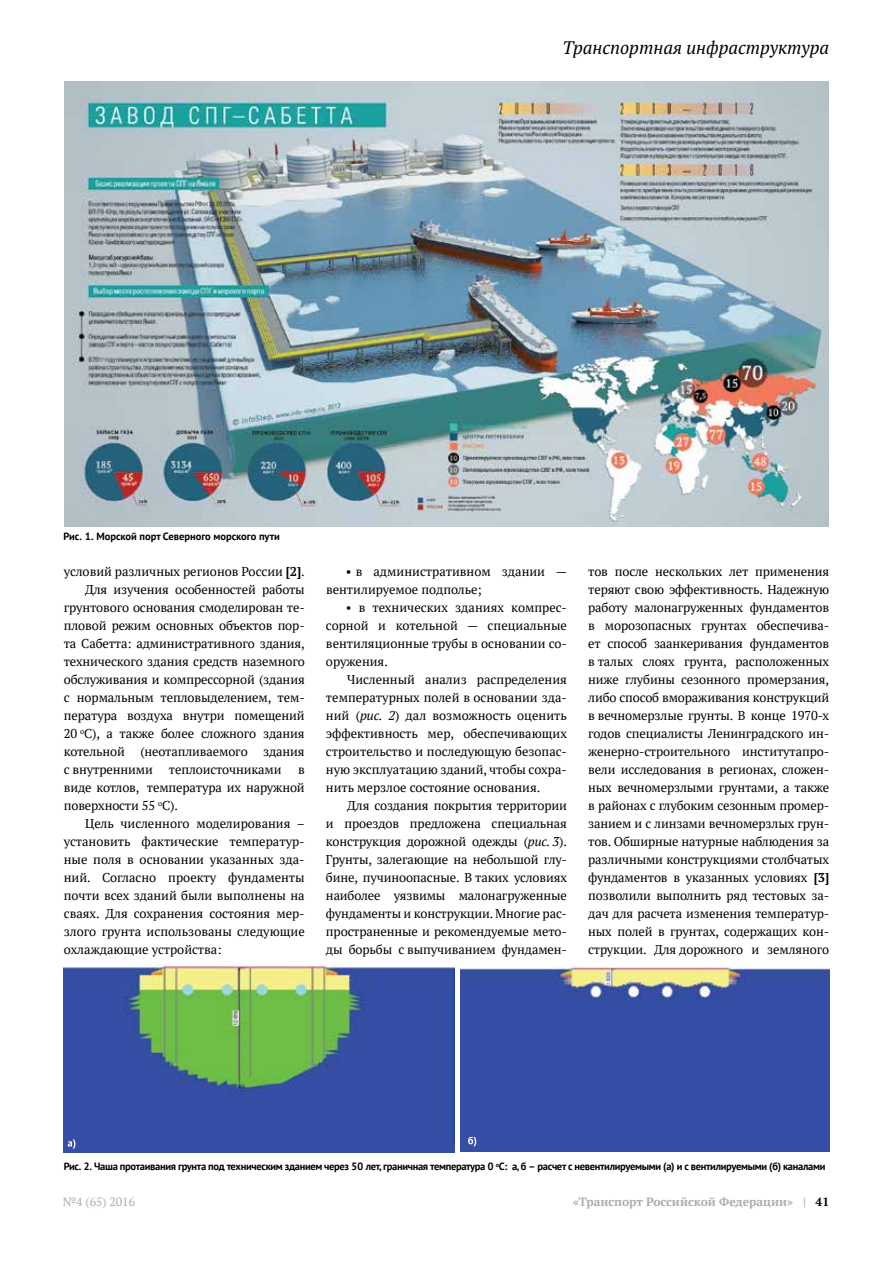
<style>
.page{position:relative;width:893px;height:1263px;background:#fff}
.page>*{position:absolute;margin:0;border:0;box-sizing:border-box;transform-origin:0 0}
.t1{font:italic 18px "PT Serif";color:#000}
.t2{font:12.75px/18px "PT Serif";letter-spacing:-.01em;color:#000;text-align:justify}
.t3{font:700 12px "PT Serif";color:#abadb0}
.t4{font:12px "PT Serif";color:#abadb0}
.t5{font:700 10.5px "PT Sans";letter-spacing:-.03em;color:#000}
.t6{font:700 10.5px "PT Sans";color:#000}
.s1{font-weight:700}
.s2{font-style:italic}
.s3{color:#000}
</style>
<div class="page">
<img style="left:65px;top:81px;width:763px;height:446px">
<img style="left:63px;top:965px;width:392px;height:187px">
<img style="left:460px;top:966px;width:369px;height:186px">
<svg style="left:68px;top:1139px;width:7px;height:10px"></svg>
<svg style="left:468px;top:1136px;width:8px;height:10px"></svg>
<h1 class="t1" style="left:562px;top:36px;width:268px">Транспортная инфраструктура</h1>
<p class="t6" style="left:63px;top:530px;width:218px">Рис. 1. Морской порт Северного морского пути</p>
<p class="t2" style="left:64px;top:562px;width:242px">условий различных регионов России <span class="s1">[2]</span>.</p>
<p class="t2" style="left:85px;top:580px;width:221px">Для изучения особенностей работы</p>
<p class="t2" style="left:64px;top:598px;width:242px">грунтового основания смоделирован те-</p>
<p class="t2" style="left:64px;top:616px;width:242px">пловой режим основных объектов пор-</p>
<p class="t2" style="left:64px;top:634px;width:242px">та Сабетта: административного здания,</p>
<p class="t2" style="left:64px;top:652px;width:242px">технического здания средств наземного</p>
<p class="t2" style="left:64px;top:670px;width:242px">обслуживания и компрессорной (здания</p>
<p class="t2" style="left:64px;top:688px;width:242px">с нормальным тепловыделением, тем-</p>
<p class="t2" style="left:64px;top:706px;width:242px">пература воздуха внутри помещений</p>
<p class="t2" style="left:64px;top:724px;width:242px">20 <sup>о</sup>С), а также более сложного здания</p>
<p class="t2" style="left:64px;top:742px;width:242px">котельной (неотапливаемого здания</p>
<p class="t2" style="left:64px;top:760px;width:91px">с внутренними</p>
<p class="t2" style="left:169px;top:760px;width:114px">теплоисточниками</p>
<p class="t2" style="left:64px;top:760px;width:242px;text-indent:234px">в виде котлов, температура их наружной поверхности 55 <sup>о</sup>С).</p>
<p class="t2" style="left:64px;top:814px;width:242px;text-indent:21px">Цель численного моделирования – установить фактические температур&shy;ные поля в основании указанных зда&shy;ний. Согласно проекту фундаменты почти всех зданий были выполнены на сваях. Для сохранения состояния мер&shy;злого грунта использованы следующие охлаждающие устройства:</p>
<p class="t2" style="left:326px;top:562px;width:242px;text-indent:20px">• в административном здании — вентилируемое подполье;</p>
<p class="t2" style="left:326px;top:598px;width:242px;text-indent:20px">• в технических зданиях компрес&shy;сорной и котельной — специальные вентиляционные трубы в основании со&shy;оружения.</p>
<p class="t2" style="left:326px;top:670px;width:242px;text-indent:21px">Численный анализ распределения температурных полей в основании зда&shy;ний (<span class="s2">рис. 2</span>) дал возможность оценить эффективность мер, обеспечивающих строительство и последующую безопас&shy;ную эксплуатацию зданий, чтобы сохра&shy;нить мерзлое состояние основания.</p>
<p class="t2" style="left:326px;top:796px;width:242px;text-indent:21px">Для создания покрытия территории и проездов предложена специальная конструкция дорожной одежды (<span class="s2">рис. 3</span>).<br>Грунты, залегающие на небольшой глу&shy;бине, пучиноопасные. В таких условиях наиболее уязвимы малонагруженные фундаменты и конструкции. Многие рас&shy;пространенные и рекомендуемые мето&shy;ды борьбы с выпучиванием фундамен-</p>
<p class="t2" style="left:588px;top:562px;width:242px">тов после нескольких лет применения теряют свою эффективность. Надежную работу малонагруженных фундаментов в морозопасных грунтах обеспечива&shy;ет способ заанкеривания фундаментов в талых слоях грунта, расположенных ниже глубины сезонного промерзания, либо способ вмораживания конструкций в вечномерзлые грунты. В конце 1970-х годов специалисты Ленинградского ин&shy;женерно-строительного институтапро&shy;вели исследования в регионах, сложен&shy;ных вечномерзлыми грунтами, а также в районах с глубоким сезонным промер&shy;занием и с линзами вечномерзлых грун&shy;тов. Обширные натурные наблюдения за различными конструкциями столбчатых фундаментов в указанных условиях <span class="s1">[3] </span>позволили выполнить ряд тестовых за&shy;дач для расчета изменения температур&shy;ных полей в грунтах, содержащих кон&shy;струкции. Для дорожного и земляного</p>
<p class="t5" style="left:64px;top:1159px;width:763px">Рис. 2. Чаша протаивания грунта под техническим зданием через 50 лет, граничная температура 0 <sup>о</sup>С: а, б – расчет с невентилируемыми (а) и с вентилируемыми (б) каналами</p>
<p class="t4" style="left:63px;top:1194px;width:74px">№4 (65) 2016</p>
<p class="t3" style="left:573px;top:1194px;width:258px">«Транспорт Российской Федерации» | <span class="s3">41</span></p>
</div>
